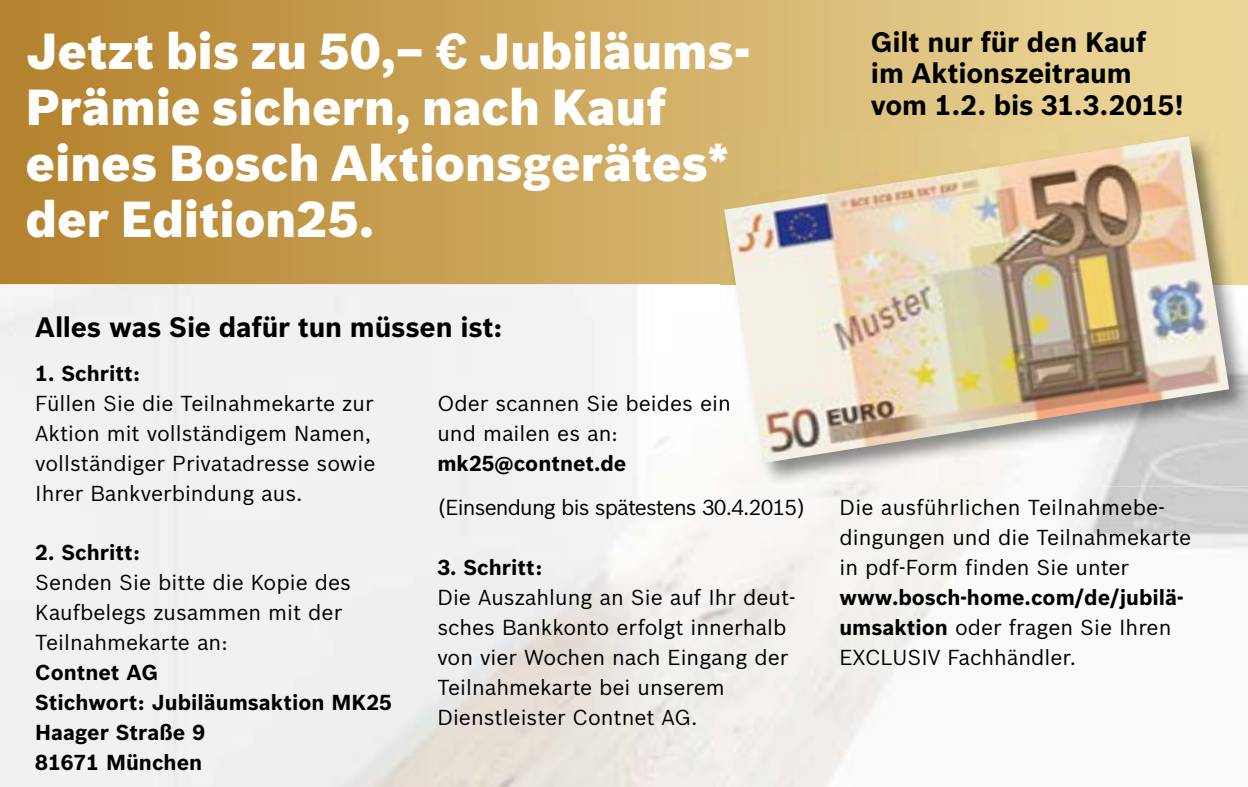
<style>
.page{position:relative;width:1248px;height:787px;background:#fff}
.page>*{position:absolute;margin:0;border:0;box-sizing:border-box;transform-origin:0 0}
.t1{font:900 49.5px/56.2px "Bosch Sans";color:#fff}
.t2{font:700 27.5px/31.2px "Bosch Sans";letter-spacing:-.01em;color:#000}
.t3{font:21.25px/30px "Bosch Sans";color:#000}
.t4{font:700 21.25px/30px "Bosch Sans";color:#000}
.t5{font:21.25px "Bosch Sans";letter-spacing:-.04em;color:#000}
.s1{font-weight:700}
.s2{font-weight:400}
</style>
<div class="page">
<img style="left:439px;top:395px;width:282px;height:16px">
<svg style="left:0;top:0;width:1247px;height:284px;background:#cba65b"></svg>
<img style="left:721px;top:133px;width:526px;height:353px">
<img style="left:721px;top:395px;width:3px;height:16px">
<img style="left:724px;top:136px;width:504px;height:327px">
<h1 class="t1" style="left:26px;top:20px;width:725px">Jetzt bis zu 50,– <span class="s1">€</span> Jubiläums-<br>Prämie sichern, nach Kauf eines Bosch Aktionsgerätes* der Edition25.</h1>
<p class="t2" style="left:35px;top:309px;width:468px">Alles was Sie dafür tun müssen ist:</p>
<p class="t4" style="left:35px;top:357px;width:106px">1. Schritt:</p>
<p class="t3" style="left:35px;top:386px;width:341px">Füllen Sie die Teilnahmekarte zur<br>Aktion mit vollständigem Namen, vollständiger Privatadresse sowie<br>Ihrer Bankverbindung aus.</p>
<p class="t4" style="left:35px;top:536px;width:106px">2. Schritt:</p>
<p class="t3" style="left:35px;top:566px;width:317px">Senden Sie bitte die Kopie des<br>Kaufbelegs zusammen mit der<br>Teilnahmekarte an:</p>
<p class="t4" style="left:35px;top:656px;width:358px">Contnet AG<br>Stichwort: Jubiläumsaktion MK25<br>Haager Straße 9<br>81671 München</p>
<p class="t3" style="left:437px;top:386px;width:295px">Oder scannen Sie beides ein und mailen es an:</p>
<p class="t4" style="left:437px;top:446px;width:190px">mk25@contnet.de</p>
<p class="t5" style="left:437px;top:492px;width:369px">(Einsendung bis spätestens 30.4.2015)</p>
<p class="t4" style="left:437px;top:551px;width:106px">3. Schritt:</p>
<p class="t3" style="left:437px;top:581px;width:360px">Die Auszahlung an Sie auf Ihr deut&shy;sches Bankkonto erfolgt innerhalb von vier Wochen nach Eingang der<br>Teilnahmekarte bei unserem<br>Dienstleister Contnet AG.</p>
<p class="t2" style="left:870px;top:25px;width:314px">Gilt nur für den Kauf im Aktionszeitraum vom 1.2. bis 31.3.2015!</p>
<p class="t3" style="left:839px;top:491px;width:353px">Die ausführlichen Teilnahmebe&shy;dingungen und die Teilnahmekarte in pdf-Form finden Sie unter</p>
<p class="t4" style="left:839px;top:581px;width:345px">www.bosch-home.com/de/jubilä&shy;umsaktion <span class="s2">oder fragen Sie Ihren<br>EXCLUSIV Fachhändler.</span></p>
</div>
